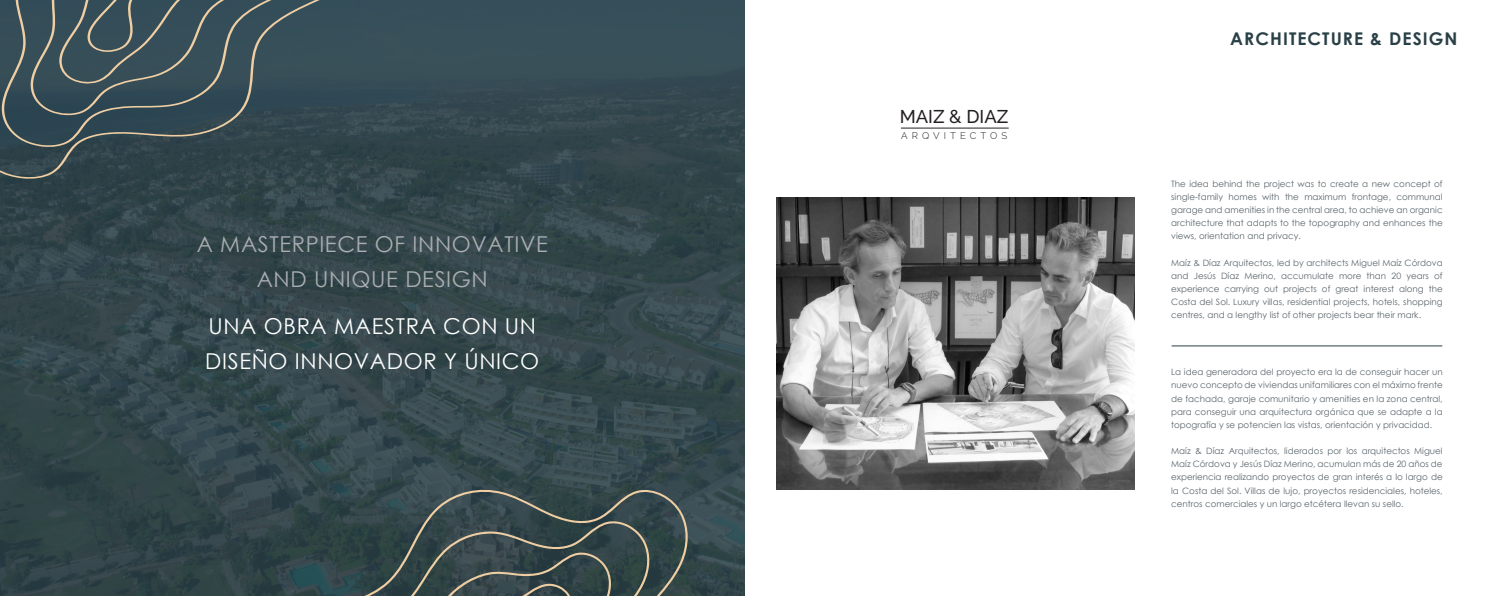
<style>
.page{position:relative;width:1489px;height:596px;background:#fff}
.page>*{position:absolute;margin:0;border:0;box-sizing:border-box;transform-origin:0 0}
.español_titulo_blanco{font:21.88px/35px "Century Gothic";letter-spacing:.03em;color:#fff}
.ingles_titulo_en_gris{font:21.88px "Century Gothic";letter-spacing:.03em;color:#aaadb1}
.t1{font:500 18.38px "Raleway";color:#231f20}
.t2{font:700 17.5px "Century Gothic";letter-spacing:.06em;color:#2a4047}
.t3{font:300 9.62px "Raleway";letter-spacing:.425em;color:#231f20}
.general_ingles{font:8.75px/13.1px "Century Gothic";color:#5c666d;text-align:justify}
</style>
<div class="page">
<svg style="left:0;top:0;width:744px;height:595px;background:#33474c"></svg>
<svg style="left:0;top:0;width:325px;height:180px;background:#32464c"></svg>
<svg style="left:2px;top:0;width:309px;height:147px;background:#3a4f56"></svg>
<svg style="left:30px;top:0;width:242px;height:115px;background:#42565c"></svg>
<svg style="left:309px;top:486px;width:380px;height:109px;background:#3b4d4e"></svg>
<svg style="left:315px;top:520px;width:336px;height:75px;background:#3b4b4c"></svg>
<hr style="left:900px;top:127px;width:108px;height:1px;background:#231f20">
<hr style="left:1171px;top:345px;width:271px;height:1px;background:#2a4047">
<img style="left:776px;top:197px;width:358px;height:292px">
<p class="ingles_titulo_en_gris" style="left:197px;top:228px;width:352px">A MASTERPIECE OF INNOVATIVE</p>
<p class="ingles_titulo_en_gris" style="left:257px;top:263px;width:232px">AND UNIQUE DESIGN</p>
<p class="español_titulo_blanco" style="left:205px;top:308px;width:335px">UNA OBRA MAESTRA CON UN<br>DISEÑO INNOVADOR Y ÚNICO</p>
<p class="t1" style="left:899px;top:106px;width:110px">MAIZ &amp; DIAZ</p>
<p class="t3" style="left:901px;top:130px;width:108px">ARQVITECTOS</p>
<p class="t2" style="left:1230px;top:25px;width:229px">ARCHITECTURE &amp; DESIGN</p>
<p class="general_ingles" style="left:1171px;top:177px;width:273px">The idea behind the project was to create a new concept of single-family homes with the maximum frontage, communal garage and amenities in the central area, to achieve an organic architecture that adapts to the topography and enhances the views, orientation and privacy.</p>
<p class="general_ingles" style="left:1171px;top:255px;width:273px">Maíz &amp; Díaz Arquitectos, led by architects Miguel Maíz Córdova and Jesús Díaz Merino, accumulate more than 20 years of experience carrying out projects of great interest along the Costa del Sol. Luxury villas, residential projects, hotels, shopping centres, and a lengthy list of other projects bear their mark.</p>
<p class="general_ingles" style="left:1171px;top:365px;width:273px">La idea generadora del proyecto era la de conseguir hacer un nuevo concepto de viviendas unifamiliares con el máximo frente de fachada, garaje comunitario y amenities en la zona central, para conseguir una arquitectura orgánica que se adapte a la topografía y se potencien las vistas, orientación y privacidad.</p>
<p class="general_ingles" style="left:1171px;top:444px;width:273px">Maíz &amp; Díaz Arquitectos, liderados por los arquitectos Miguel Maíz Córdova y Jesús Díaz Merino, acumulan más de 20 años de experiencia realizando proyectos de gran interés a lo largo de la Costa del Sol. Villas de lujo, proyectos residenciales, hoteles, centros comerciales y un largo etcétera llevan su sello.</p>
</div>
